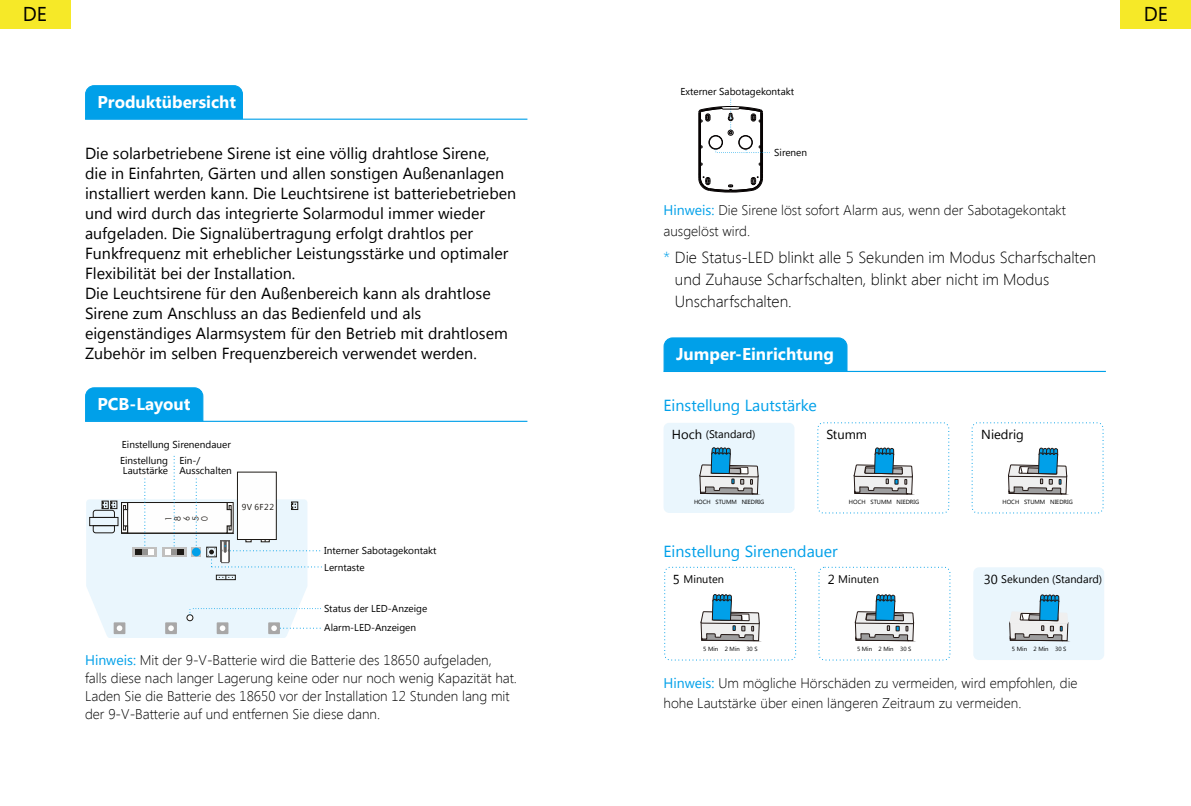
<style>
.page{position:relative;width:1191px;height:806px;background:#fff}
.page>*{position:absolute;margin:0;border:0;box-sizing:border-box;transform-origin:0 0}
.t1{font:20px "Segoe UI";color:#000}
.t2{font:700 17px "Segoe UI";color:#fff}
.t3{font:16px/20px "Segoe UI";color:#000}
.t4{font:300 16px/22px "Segoe UI";color:#000}
.t5{font:16px "Segoe UI";color:#00a0e9}
.t6{font:300 14px/18px "Segoe UI";color:#000}
.t7{font:13px "Segoe UI";color:#000}
.t8{font:11px "Segoe UI";color:#000}
.t9{font:10px/15.2px "Segoe UI";color:#000}
.t10{font:8.6px "Segoe UI";letter-spacing:.055em;color:#1d1a16}
.t11{font:8.6px/9px "FZLTHK GBK1 0";color:#1d1a16;text-align:justify}
.t12{font:6px "Segoe UI";color:#000}
.s1{font-weight:400;color:#00a0e9}
.s2{color:#00a0e9}
.s3{font-size:13px}
</style>
<div class="page">
<div style="left:1121px;top:0;width:70px;height:28px;background:#f6e928"></div>
<div style="left:0;top:0;width:70px;height:28px;background:#f6e928"></div>
<div style="left:85px;top:85px;width:158px;height:33px;background:#00a0e9"></div>
<hr style="left:85px;top:118px;width:442px;height:2px;background:#00a0e9">
<div style="left:85px;top:387px;width:119px;height:33px;background:#00a0e9"></div>
<hr style="left:85px;top:420px;width:442px;height:1px;background:#00a0e9">
<svg style="left:86px;top:455px;width:236px;height:182px"></svg>
<hr style="left:700px;top:112px;width:1px;height:66px;background:#040000">
<hr style="left:760px;top:112px;width:1px;height:66px;background:#040000">
<div style="left:709px;top:135px;width:13px;height:14px;border:1px solid #040000;border-radius:50%"></div>
<div style="left:709px;top:136px;width:13px;height:13px;border:1px solid #040000;border-radius:50%"></div>
<div style="left:738px;top:135px;width:14px;height:14px;border:1px solid #040000;border-radius:50%"></div>
<div style="left:739px;top:136px;width:13px;height:13px;border:1px solid #040000;border-radius:50%"></div>
<hr style="left:698px;top:112px;width:1px;height:62px;background:#040000">
<hr style="left:699px;top:112px;width:1px;height:62px;background:#040000">
<hr style="left:761px;top:112px;width:1px;height:62px;background:#040000">
<hr style="left:762px;top:112px;width:1px;height:62px;background:#040000">
<svg style="left:698px;top:99px;width:65px;height:36px"></svg>
<svg style="left:698px;top:173px;width:65px;height:19px"></svg>
<svg style="left:747px;top:145px;width:23px;height:8px"></svg>
<div style="left:663px;top:337px;width:185px;height:33px;background:#00a0e9"></div>
<hr style="left:663px;top:370px;width:443px;height:2px;background:#00a0e9">
<div style="left:663px;top:422px;width:131px;height:90px;background:#eaf6fd;border-radius:6px"></div>
<div style="left:817px;top:422px;width:132px;height:91px;border:1px dashed #00a0e9;border-radius:6px"></div>
<svg style="left:1008px;top:447px;width:59px;height:47px"></svg>
<svg style="left:699px;top:447px;width:59px;height:47px"></svg>
<svg style="left:853px;top:447px;width:59px;height:47px"></svg>
<div style="left:971px;top:422px;width:132px;height:91px;border:1px dashed #00a0e9;border-radius:6px"></div>
<div style="left:973px;top:567px;width:131px;height:92px;background:#eaf6fd;border-radius:6px"></div>
<div style="left:818px;top:566px;width:132px;height:94px;border:1px dashed #00a0e9;border-radius:6px"></div>
<div style="left:664px;top:566px;width:132px;height:94px;border:1px dashed #00a0e9;border-radius:6px"></div>
<svg style="left:700px;top:594px;width:59px;height:46px"></svg>
<svg style="left:855px;top:594px;width:59px;height:46px"></svg>
<svg style="left:1009px;top:594px;width:59px;height:46px"></svg>
<p class="t1" style="left:23px;top:0;width:26px">DE</p>
<p class="t1" style="left:1143px;top:0;width:26px">DE</p>
<p class="t2" style="left:98px;top:90px;width:140px">Produktübersicht</p>
<p class="t3" style="left:85px;top:142px;width:432px">Die solarbetriebene Sirene ist eine völlig drahtlose Sirene,<br>die in Einfahrten, Gärten und allen sonstigen Außenanlagen installiert werden kann. Die Leuchtsirene ist batteriebetrieben und wird durch das integrierte Solarmodul immer wieder aufgeladen. Die Signalübertragung erfolgt drahtlos per Funkfrequenz mit erheblicher Leistungsstärke und optimaler Flexibilität bei der Installation.<br>Die Leuchtsirene für den Außenbereich kann als drahtlose Sirene zum Anschluss an das Bedienfeld und als eigenständiges Alarmsystem für den Betrieb mit drahtlosem Zubehör im selben Frequenzbereich verwendet werden.</p>
<p class="t2" style="left:98px;top:392px;width:94px">PCB-Layout</p>
<p class="t9" style="left:120px;top:436px;width:112px">Einstellung Sirenendauer<br>Einstellung</p>
<p class="t9" style="left:123px;top:462px;width:47px">Lautstärke</p>
<p class="t9" style="left:179px;top:454px;width:54px;line-height:10px">Ein-/<br>Ausschalten</p>
<p class="t11" style="left:164px;top:521px;width:6px;rotate:-90deg">1<br>8<br>6<br>5<br>0</p>
<p class="t10" style="left:242px;top:501px;width:34px">9V 6F22</p>
<p class="t9" style="left:324px;top:542px;width:114px">Interner Sabotagekontakt</p>
<p class="t9" style="left:324px;top:558px;width:42px">Lerntaste</p>
<p class="t9" style="left:324px;top:597px;width:105px;line-height:19.4px">Status der LED-Anzeige<br>Alarm-LED-Anzeigen</p>
<p class="t6" style="left:85px;top:650px;width:433px"><span class="s1">Hinweis:</span> Mit der 9-V-Batterie wird die Batterie des 18650 aufgeladen, falls diese nach langer Lagerung keine oder nur noch wenig Kapazität hat.<br>Laden Sie die Batterie des 18650 vor der Installation 12 Stunden lang mit der 9-V-Batterie auf und entfernen Sie diese dann.</p>
<p class="t9" style="left:680px;top:83px;width:115px">Externer Sabotagekontakt</p>
<p class="t9" style="left:774px;top:145px;width:34px">Sirenen</p>
<p class="t6" style="left:663px;top:200px;width:404px;line-height:20px"><span class="s1">Hinweis:</span> Die Sirene löst sofort Alarm aus, wenn der Sabotagekontakt ausgelöst wird.</p>
<p class="t4" style="left:675px;top:245px;width:422px;text-indent:-11px"><span class="s2">*</span> Die Status-LED blinkt alle 5 Sekunden im Modus Scharfschalten und Zuhause Scharfschalten, blinkt aber nicht im Modus<br>Unscharfschalten.</p>
<p class="t2" style="left:676px;top:342px;width:159px">Jumper-Einrichtung</p>
<p class="t5" style="left:663px;top:394px;width:155px">Einstellung Lautstärke</p>
<p class="t8" style="left:672px;top:426px;width:85px"><span class="s3">Hoch</span> (Standard)</p>
<p class="t7" style="left:826px;top:425px;width:42px">Stumm</p>
<p class="t7" style="left:981px;top:425px;width:44px">Niedrig</p>
<p class="t12" style="left:694px;top:497px;width:72px">HOCH STUMM NIEDRIG</p>
<p class="t12" style="left:849px;top:497px;width:72px">HOCH STUMM NIEDRIG</p>
<p class="t12" style="left:1002px;top:497px;width:72px">HOCH STUMM NIEDRIG</p>
<p class="t5" style="left:663px;top:539px;width:176px">Einstellung Sirenendauer</p>
<p class="t8" style="left:673px;top:571px;width:53px"><span class="s3">5</span> Minuten</p>
<p class="t8" style="left:827px;top:571px;width:53px"><span class="s3">2</span> Minuten</p>
<p class="t8" style="left:983px;top:571px;width:120px"><span class="s3">30</span> Sekunden (Standard)</p>
<p class="t12" style="left:703px;top:644px;width:56px">5 Min 2 Min 30 S</p>
<p class="t12" style="left:857px;top:644px;width:56px">5 Min 2 Min 30 S</p>
<p class="t12" style="left:1012px;top:644px;width:56px">5 Min 2 Min 30 S</p>
<p class="t6" style="left:663px;top:672px;width:415px;line-height:20px"><span class="s1">Hinweis:</span> Um mögliche Hörschäden zu vermeiden, wird empfohlen, die hohe Lautstärke über einen längeren Zeitraum zu vermeiden.</p>
</div>
